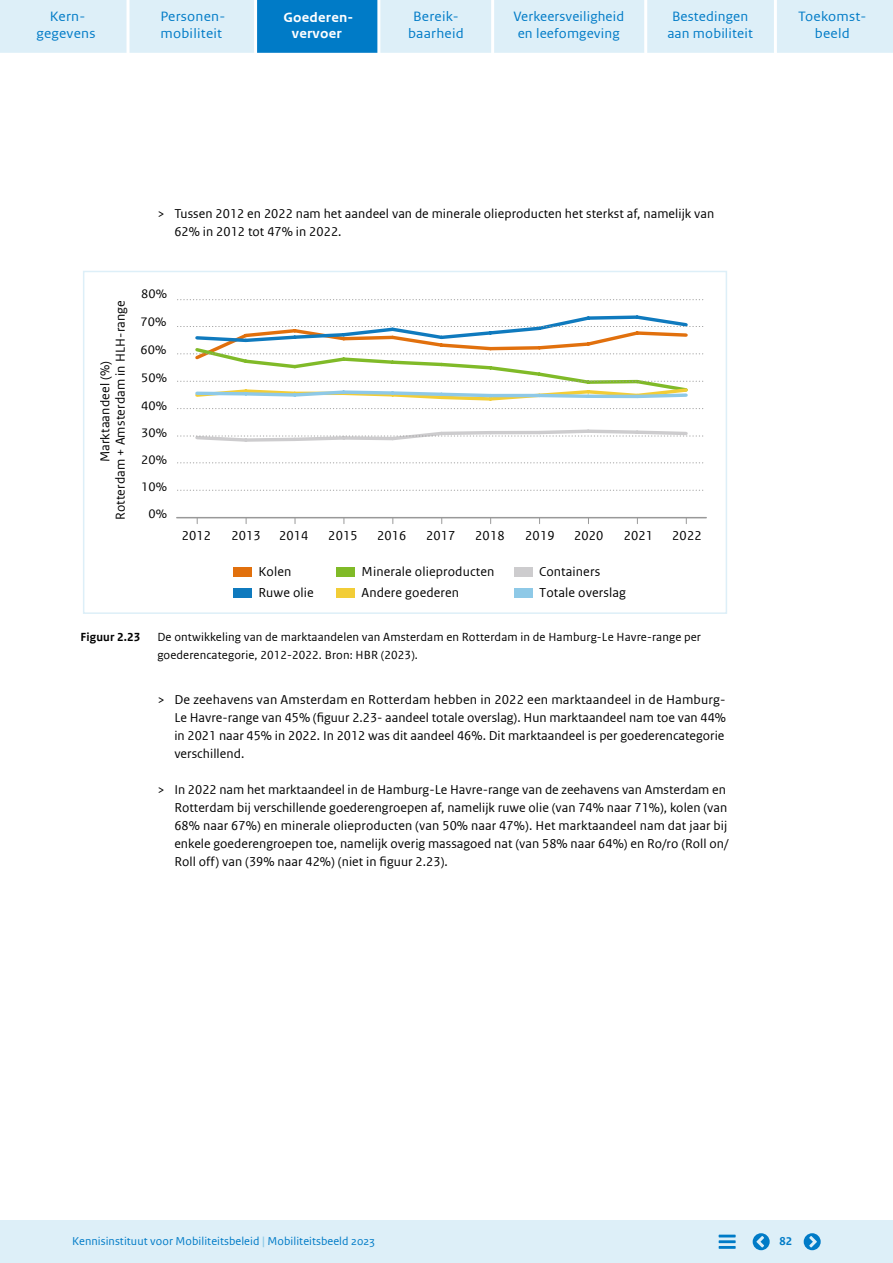
<style>
.page{position:relative;width:893px;height:1263px;background:#fff}
.page>*{position:absolute;margin:0;border:0;box-sizing:border-box;transform-origin:0 0}
.t1{font:14.25px/16.5px "Rijksoverheid Sans Web Text Regular 2";letter-spacing:.01em;color:#007bc7;text-align:center;scale:1.05 1}
.t2{font:14.25px/16.5px "Rijksoverheid Sans Web Text Regular 2";letter-spacing:.01em;color:#007bc7;text-align:center}
.t3{font:700 14.25px/16.5px "Rijksoverheid Sans Web Text";letter-spacing:.015em;color:#fff;text-align:center;scale:1.05 1}
.t4{font:14.25px "Rijksoverheid Sans Web Text";color:#007bc7;scale:1.05 1}
.t5{font:13.65px/15.1px "Rijksoverheid Sans Web Text Regular 2";letter-spacing:.01em;color:#000;text-align:center}
.t6{font:13.5px/18px "Rijksoverheid Sans Web Text Regular 2";letter-spacing:.005em;color:#000}
.t7{font:12.9px/27px "Rijksoverheid Sans Web Text Regular 2";letter-spacing:.01em;color:#000;text-align:center;scale:1.05 1}
._5i_07_Figuur_8_25-3pt{font:12.3px/18px "Rijksoverheid Sans Web Text Regular 2";letter-spacing:.01em;color:#000}
._5i_07_Figuur_8_25-3pt-2{font:700 12.3px "Rijksoverheid Sans Web Text";letter-spacing:.01em;color:#000}
.t8{font:12px "Rijksoverheid Sans Web Text Regular 2";letter-spacing:.005em;color:#007bc7}
.t9{font:700 12px "Rijksoverheid Sans Web Text";color:#007bc7}
.s1{font-family:"Rijksoverheid Sans Web Text"}
.s2{font-family:"Rijksoverheid Sans Web Text";font-weight:700;font-size:12.75px;color:#8fcae7}
</style>
<div class="page">
<hr style="left:177px;top:517px;width:529px;height:1px;background:#999">
<svg style="left:177px;top:299px;width:527px;height:1px"></svg>
<svg style="left:177px;top:429px;width:526px;height:13px"></svg>
<svg style="left:177px;top:490px;width:527px;height:1px"></svg>
<svg style="left:177px;top:462px;width:527px;height:1px"></svg>
<svg style="left:177px;top:315px;width:527px;height:94px"></svg>
<div style="left:234px;top:567px;width:18px;height:9px;background:#e1700d"></div>
<div style="left:234px;top:588px;width:18px;height:9px;background:#0f7abe"></div>
<div style="left:336px;top:588px;width:19px;height:9px;background:#f2cd37"></div>
<div style="left:515px;top:588px;width:18px;height:9px;background:#8ec9e7"></div>
<div style="left:336px;top:567px;width:19px;height:9px;background:#80ba28"></div>
<div style="left:515px;top:567px;width:18px;height:9px;background:#cdccce"></div>
<div style="left:83px;top:271px;width:644px;height:343px;border:2px solid #ddeff8"></div>
<div style="left:0;top:1220px;width:893px;height:43px;background:#ddeff8"></div>
<hr style="left:719px;top:1246px;width:17px;height:3px;background:#007bc7">
<hr style="left:719px;top:1240px;width:17px;height:3px;background:#007bc7">
<hr style="left:719px;top:1234px;width:17px;height:3px;background:#007bc7">
<div style="left:0;top:0;width:893px;height:53px;background:#ddeff8"></div>
<svg style="left:753px;top:1233px;width:17px;height:17px"></svg>
<svg style="left:804px;top:1233px;width:17px;height:17px"></svg>
<div style="left:255px;top:0;width:123px;height:53px;background:#007bc7"></div>
<hr style="left:126px;top:0;width:3px;height:55px;background:#fff">
<hr style="left:254px;top:0;width:3px;height:55px;background:#fff">
<hr style="left:377px;top:0;width:3px;height:55px;background:#fff">
<hr style="left:491px;top:0;width:3px;height:55px;background:#fff">
<hr style="left:644px;top:0;width:3px;height:55px;background:#fff">
<hr style="left:774px;top:0;width:3px;height:55px;background:#fff">
<p class="t4" style="left:50px;top:9px;width:35px">Kern-</p>
<p class="t1" style="left:36px;top:25px;width:58px">gegevens</p>
<p class="t1" style="left:160px;top:9px;width:63px;text-align:left">Personen&shy;mobiliteit</p>
<p class="t1" style="left:408px;top:9px;width:55px">Bereik&shy;baarheid</p>
<p class="t2" style="left:513px;top:9px;width:112px">Verkeersveiligheid en leefomgeving</p>
<p class="t2" style="left:667px;top:8px;width:87px">Bestedingen aan mobiliteit</p>
<p class="t1" style="left:798px;top:9px;width:66px">Toekomst&shy;beeld</p>
<p class="t3" style="left:283px;top:9px;width:68px">Goederen&shy;vervoer</p>
<p class="t6" style="left:174px;top:204px;width:541px;text-indent:-17px">&gt; Tussen 2012 en 2022 nam het aandeel van de minerale olieproducten het sterkst af, namelijk van<br>62% in 2012 tot 47% in 2022.</p>
<p class="t5" style="left:97px;top:520px;width:222px;rotate:-90deg">Marktaandeel (%)<br>Rotterdam + Amsterdam in HLH-range</p>
<p class="t7" style="left:141px;top:280px;width:26px">80%</p>
<p class="t7" style="left:141px;top:308px;width:26px">70%</p>
<p class="t7" style="left:141px;top:336px;width:26px">60%</p>
<p class="t7" style="left:141px;top:364px;width:26px">50%</p>
<p class="t7" style="left:141px;top:392px;width:26px">40%</p>
<p class="t7" style="left:141px;top:419px;width:26px">30%</p>
<p class="t7" style="left:141px;top:446px;width:26px">20%</p>
<p class="t7" style="left:141px;top:474px;width:26px">10%<br>0%</p>
<p class="t5" style="left:182px;top:527px;width:31px">2012</p>
<p class="t5" style="left:231px;top:527px;width:31px">2013</p>
<p class="t5" style="left:279px;top:527px;width:31px">2014</p>
<p class="t5" style="left:328px;top:527px;width:31px">2015</p>
<p class="t5" style="left:377px;top:527px;width:31px">2016</p>
<p class="t5" style="left:426px;top:527px;width:31px">2017</p>
<p class="t5" style="left:475px;top:527px;width:31px">2018</p>
<p class="t5" style="left:525px;top:527px;width:31px">2019</p>
<p class="t5" style="left:574px;top:527px;width:31px">2020</p>
<p class="t5" style="left:624px;top:527px;width:31px">2021</p>
<p class="t5" style="left:672px;top:527px;width:31px">2022</p>
<p class="t5" style="left:258px;top:561px;width:57px;line-height:21.1px;text-align:left">Kolen<br>Ruwe olie</p>
<p class="t5" style="left:362px;top:564px;width:134px">Minerale olieproducten</p>
<p class="t5" style="left:539px;top:564px;width:63px">Containers</p>
<p class="t5" style="left:362px;top:585px;width:99px">Andere goederen</p>
<p class="t5" style="left:539px;top:585px;width:88px">Totale overslag</p>
<p class="_5i_07_Figuur_8_25-3pt-2" style="left:80px;top:630px;width:61px">Figuur 2.23</p>
<p class="_5i_07_Figuur_8_25-3pt" style="left:157px;top:628px;width:545px">De ontwikkeling van de marktaandelen van Amsterdam en Rotterdam in de Hamburg-Le Havre-range per goederencategorie, 2012-2022. Bron: HBR (2023).</p>
<p class="t6" style="left:174px;top:690px;width:553px;text-indent:-17px">&gt; De zeehavens van Amsterdam en Rotterdam hebben in 2022 een marktaandeel in de Hamburg-<span class="s1">Le Havre-range van 45% (figuur 2.23- aandeel totale overslag). Hun marktaandeel nam toe van 44% </span>in 2021 naar 45% in 2022. In 2012 was dit aandeel 46%. Dit marktaandeel is per goederencategorie verschillend.</p>
<p class="t6" style="left:174px;top:780px;width:555px;text-indent:-17px">&gt; In 2022 nam het marktaandeel in de Hamburg-Le Havre-range van de zeehavens van Amsterdam en Rotterdam bij verschillende goederengroepen af, namelijk ruwe olie (van 74% naar 71%), kolen (van 68% naar 67%) en minerale olieproducten (van 50% naar 47%). Het marktaandeel nam dat jaar bij <span class="s1">enkele goederengroepen toe, namelijk overig massagoed nat (van 58% naar 64%) en Ro/ro (Roll on/ Roll off) van (39% naar 42%) (niet in figuur 2.23).</span></p>
<p class="t8" style="left:72px;top:1234px;width:304px">Kennisinstituut voor Mobiliteitsbeleid <span class="s2">|</span> <span class="s1">Mobiliteitsbeeld 2023</span></p>
<p class="t9" style="left:779px;top:1234px;width:14px">82</p>
</div>
